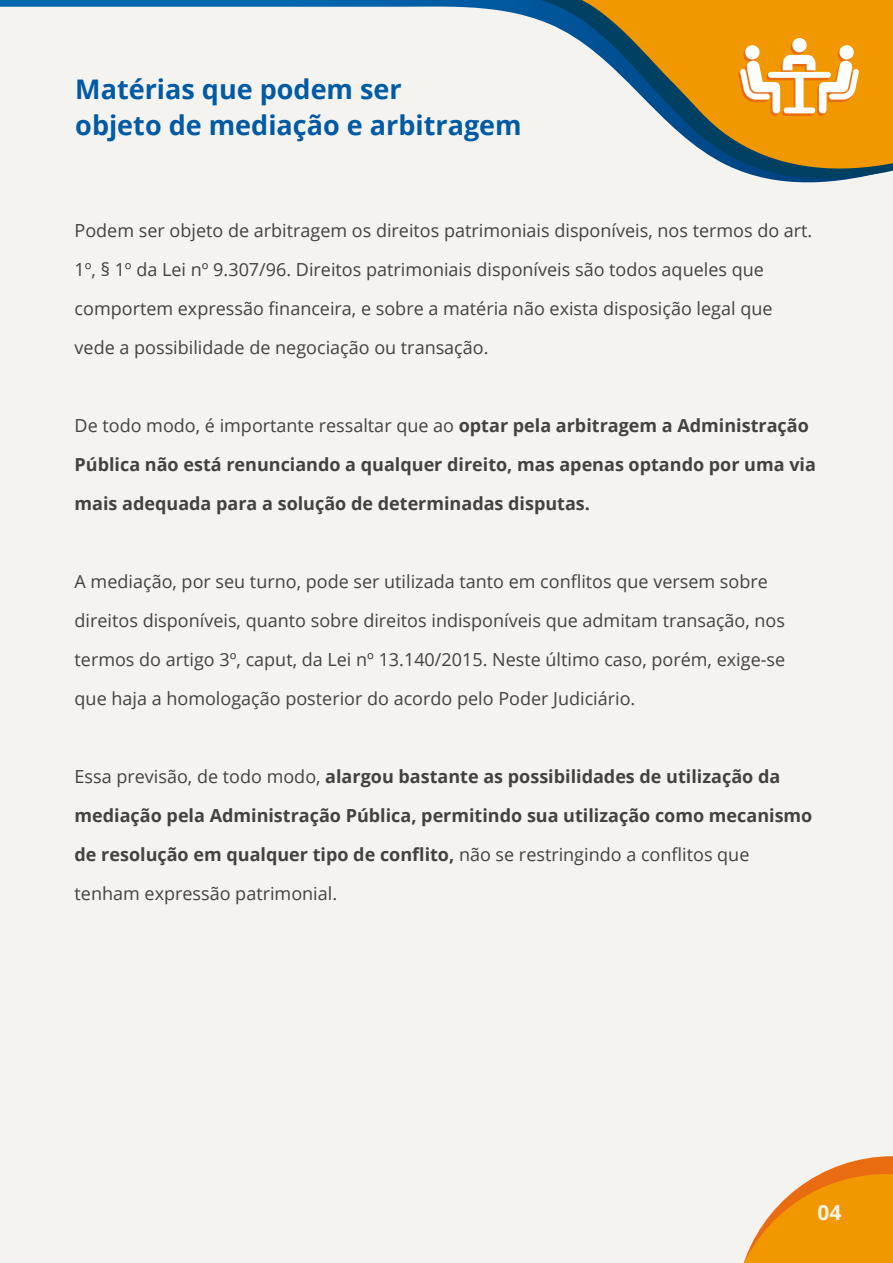
<style>
.page{position:relative;width:893px;height:1263px;background:#f5f3ef}
.page>*{position:absolute;margin:0;border:0;box-sizing:border-box;transform-origin:0 0}
.t1{font:700 27px/36px "Open Sans";color:#005aa4}
.t2{font:700 21px "Open Sans";color:#f7f3e8}
.t3{font:18px/39px "Open Sans";color:#434141}
.t4{font:700 18px/39px "Open Sans";color:#434141}
.s1{font-weight:400}
</style>
<div class="page">
<svg style="left:746px;top:173px;width:135px;height:8px"></svg>
<svg style="left:0;top:0;width:893px;height:173px"></svg>
<svg style="left:743px;top:1156px;width:150px;height:107px"></svg>
<div style="left:838px;top:48px;width:14px;height:14px;background:#e96c11;border-radius:50%"></div>
<svg style="left:790px;top:41px;width:15px;height:14px"></svg>
<div style="left:839px;top:45px;width:15px;height:14px;background:#fff;border-radius:50%"></div>
<div style="left:792px;top:38px;width:15px;height:14px;background:#fff;border-radius:50%"></div>
<div style="left:745px;top:45px;width:14px;height:14px;background:#fff;border-radius:50%"></div>
<svg style="left:738px;top:55px;width:121px;height:62px"></svg>
<h1 class="t1" style="left:75px;top:70px;width:448px">Matérias que podem ser<br>objeto de mediação e arbitragem</h1>
<p class="t3" style="left:75px;top:211px;width:739px">Podem ser objeto de arbitragem os direitos patrimoniais disponíveis, nos termos do art.<br>1º, § 1º da Lei nº 9.307/96. Direitos patrimoniais disponíveis são todos aqueles que comportem expressão financeira, e sobre a matéria não exista disposição legal que vede a possibilidade de negociação ou transação.</p>
<p class="t4" style="left:75px;top:406px;width:743px"><span class="s1">De todo modo, é importante ressaltar que ao</span> optar pela arbitragem a Administração<br>Pública não está renunciando a qualquer direito, mas apenas optando por uma via mais adequada para a solução de determinadas disputas.</p>
<p class="t3" style="left:75px;top:562px;width:712px">A mediação, por seu turno, pode ser utilizada tanto em conflitos que versem sobre direitos disponíveis, quanto sobre direitos indisponíveis que admitam transação, nos termos do artigo 3º, caput, da Lei nº 13.140/2015. Neste último caso, porém, exige-se que haja a homologação posterior do acordo pelo Poder Judiciário.</p>
<p class="t4" style="left:75px;top:757px;width:739px"><span class="s1">Essa previsão, de todo modo,</span> alargou bastante as possibilidades de utilização da mediação pela Administração Pública, permitindo sua utilização como mecanismo de resolução em qualquer tipo de conflito, <span class="s1">não se restringindo a conflitos que tenham expressão patrimonial.</span></p>
<p class="t2" style="left:818px;top:1198px;width:25px">04</p>
</div>
